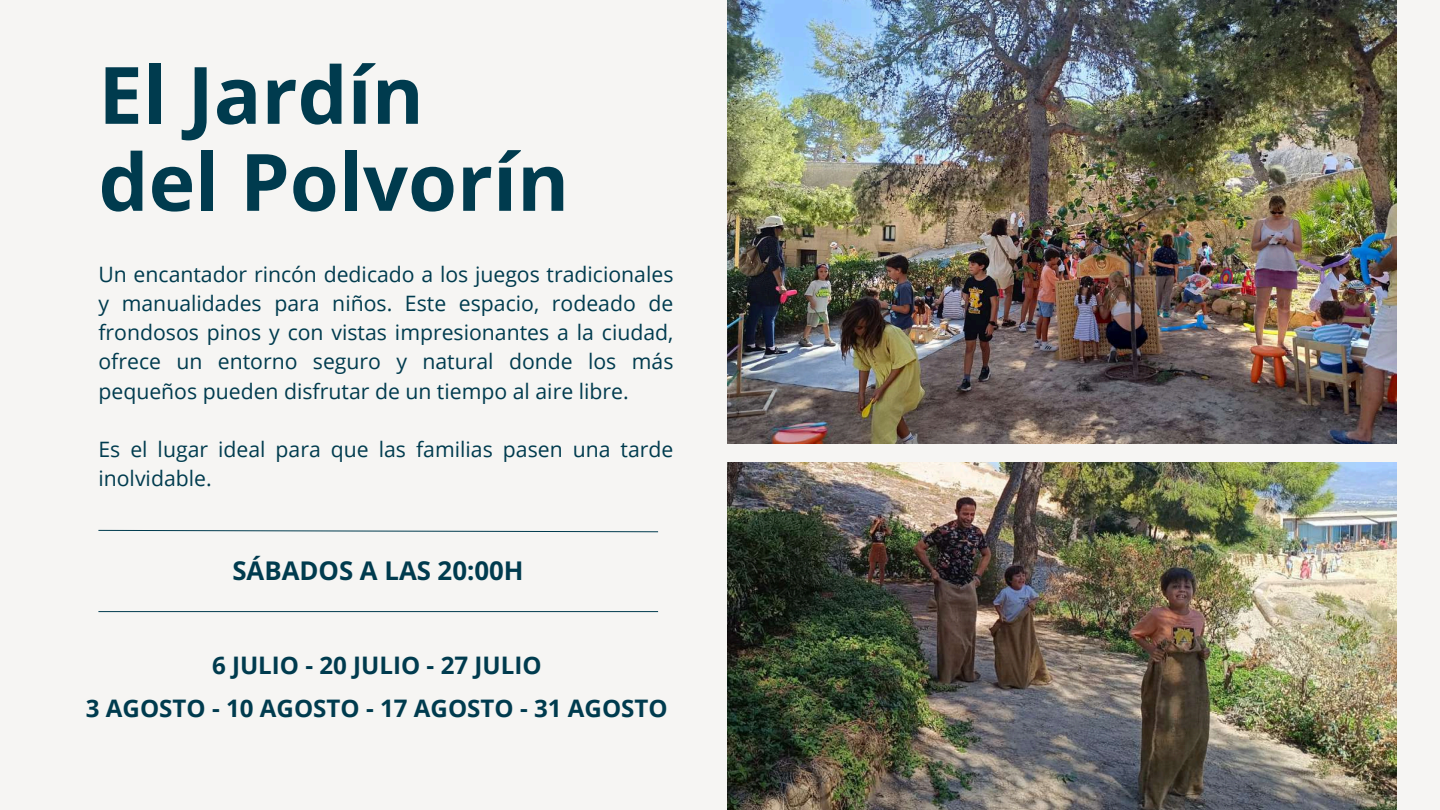
<style>
.page{position:relative;width:1440px;height:810px;background:#f6f5f3}
.page>*{position:absolute;margin:0;border:0;box-sizing:border-box;transform-origin:0 0}
.t1{font:700 79.2px/87px "Open Sans";color:#003b4e}
.t2{font:700 25.8px "Open Sans";color:#003b4e}
.t3{font:700 24.1px/43.2px "Open Sans";color:#003b4e;text-align:center}
.t4{font:21.2px/29.2px "Open Sans";color:#003b4e;text-align:justify}
</style>
<div class="page">
<img style="left:727px;top:0;width:669px;height:443px">
<img style="left:727px;top:462px;width:669px;height:348px">
<svg style="left:98px;top:530px;width:561px;height:3px"></svg>
<hr style="left:98px;top:611px;width:560px;height:1px;background:#003b4e">
<h1 class="t1" style="left:98px;top:50px;width:472px">El Jardín<br>del Polvorín</h1>
<p class="t4" style="left:98px;top:259px;width:577px">Un encantador rincón dedicado a los juegos tradicionales y manualidades para niños. Este espacio, rodeado de frondosos pinos y con vistas impresionantes a la ciudad, ofrece un entorno seguro y natural donde los más pequeños pueden disfrutar de un tiempo al aire libre.</p>
<p class="t4" style="left:98px;top:434px;width:577px">Es el lugar ideal para que las familias pasen una tarde inolvidable.</p>
<p class="t2" style="left:232px;top:553px;width:293px">SÁBADOS A LAS 20:00H</p>
<p class="t3" style="left:86px;top:643px;width:583px">6 JULIO - 20 JULIO - 27 JULIO<br>3 AGOSTO - 10 AGOSTO - 17 AGOSTO - 31 AGOSTO</p>
</div>
